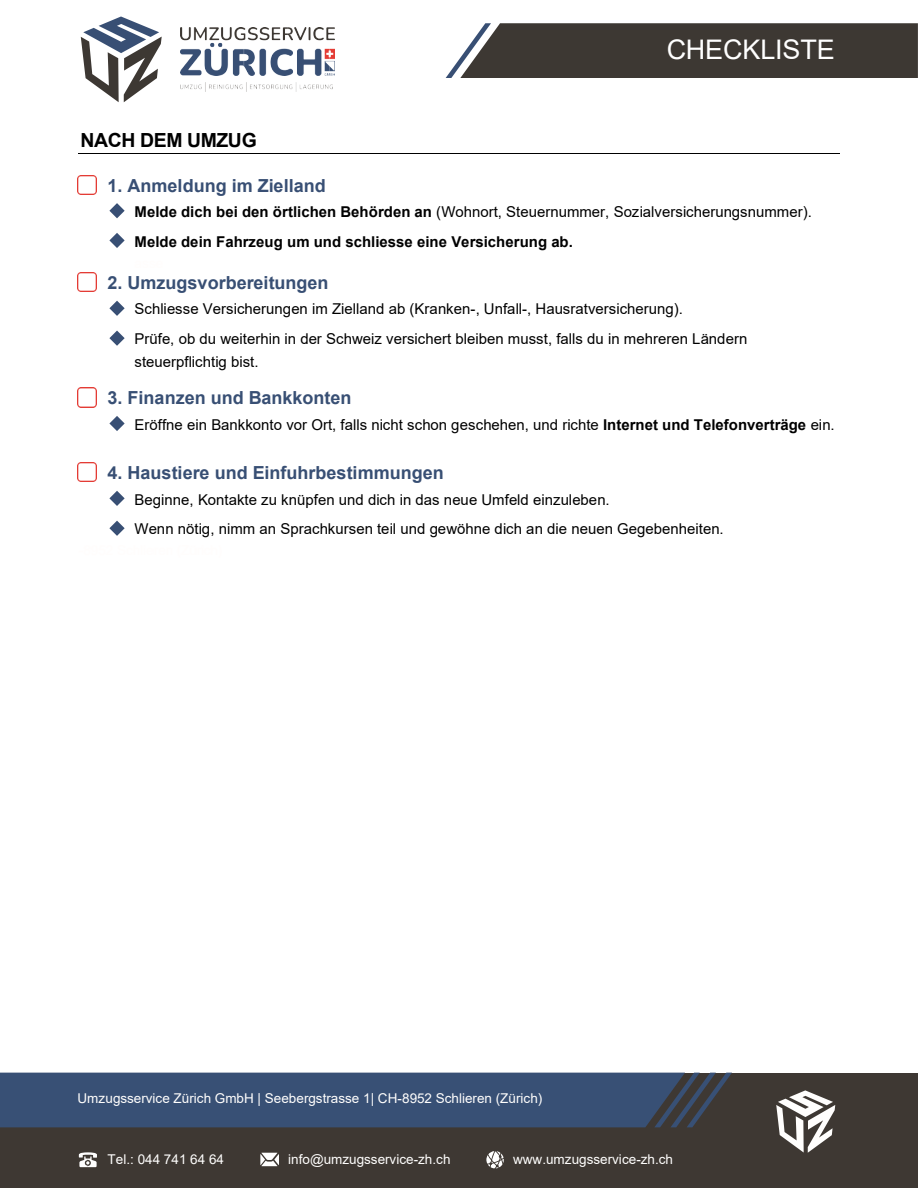
<style>
.page{position:relative;width:918px;height:1188px;background:#fff}
.page>*{position:absolute;margin:0;border:0;box-sizing:border-box;transform-origin:0 0}
.t1{font:27px "Arial";letter-spacing:-.005em;color:#fff}
.t2{font:700 19.5px "Arial";letter-spacing:-.02em;color:#000}
.t3{font:700 18px "Arial";color:#384f74}
.t4{font:15px/29.8px "Arial";color:#000}
.t5{font:700 15px/29.7px "Arial";color:#000}
.t6{font:13.5px "Arial";letter-spacing:.005em;color:#fffefd}
.s1{font-weight:400}
.s2{font-weight:700}
</style>
<div class="page">
<svg style="left:81px;top:16px;width:81px;height:86px"></svg>
<svg style="left:446px;top:23px;width:472px;height:55px;background:#494541"></svg>
<img style="left:180px;top:28px;width:154px;height:48px">
<img style="left:180px;top:82px;width:153px;height:9px">
<div style="left:0;top:1073px;width:918px;height:114px;background:#3e3833"></div>
<svg style="left:0;top:1073px;width:732px;height:54px;background:#384e6f"></svg>
<div style="left:78px;top:1091px;width:632px;height:24px;background:#385075"></div>
<svg style="left:79px;top:1152px;width:18px;height:15px"></svg>
<svg style="left:486px;top:1151px;width:18px;height:17px"></svg>
<svg style="left:776px;top:1090px;width:59px;height:63px"></svg>
<svg style="left:260px;top:1153px;width:19px;height:13px"></svg>
<hr style="left:79px;top:153px;width:761px;height:1px;background:#000">
<svg style="left:109px;top:203px;width:16px;height:15px"></svg>
<svg style="left:109px;top:233px;width:16px;height:15px"></svg>
<svg style="left:109px;top:301px;width:16px;height:15px"></svg>
<svg style="left:109px;top:331px;width:16px;height:15px"></svg>
<svg style="left:109px;top:416px;width:16px;height:15px"></svg>
<svg style="left:109px;top:491px;width:16px;height:15px"></svg>
<svg style="left:109px;top:521px;width:16px;height:15px"></svg>
<img style="left:78px;top:175px;width:19px;height:19px">
<img style="left:78px;top:273px;width:19px;height:19px">
<img style="left:78px;top:388px;width:19px;height:19px">
<img style="left:78px;top:463px;width:19px;height:19px">
<h1 class="t1" style="left:667px;top:31px;width:170px">CHECKLISTE</h1>
<h2 class="t2" style="left:81px;top:127px;width:178px">NACH DEM UMZUG</h2>
<p class="t3" style="left:107px;top:173px;width:220px">1. Anmeldung im Zielland</p>
<p class="t5" style="left:135px;top:197px;width:679px">Melde dich bei den örtlichen Behörden an <span class="s1">(Wohnort, Steuernummer, Sozialversicherungsnummer).<br></span>Melde dein Fahrzeug um und schliesse eine Versicherung ab.</p>
<p class="t3" style="left:107px;top:270px;width:223px">2. Umzugsvorbereitungen</p>
<p class="t4" style="left:135px;top:294px;width:614px">Schliesse Versicherungen im Zielland ab (Kranken-, Unfall-, Hausratversicherung).<br>Prüfe, ob du weiterhin in der Schweiz versichert bleiben musst, falls du in mehreren Ländern</p>
<p class="t4" style="left:135px;top:347px;width:126px">steuerpflichtig bist.</p>
<p class="t3" style="left:107px;top:385px;width:246px">3. Finanzen und Bankkonten</p>
<p class="t4" style="left:135px;top:409px;width:702px">Eröffne ein Bankkonto vor Ort, falls nicht schon geschehen, und richte <span class="s2">Internet und Telefonverträge</span> ein.</p>
<p class="t3" style="left:107px;top:460px;width:338px">4. Haustiere und Einfuhrbestimmungen</p>
<p class="t4" style="left:135px;top:484px;width:591px">Beginne, Kontakte zu knüpfen und dich in das neue Umfeld einzuleben.<br>Wenn nötig, nimm an Sprachkursen teil und gewöhne dich an die neuen Gegebenheiten.</p>
<p class="t6" style="left:78px;top:1089px;width:466px">Umzugsservice Zürich GmbH | Seebergstrasse 1| CH-8952 Schlieren (Zürich)</p>
<p class="t6" style="left:108px;top:1150px;width:118px">Tel.: 044 741 64 64</p>
<p class="t6" style="left:288px;top:1150px;width:164px">info@umzugsservice-zh.ch</p>
<p class="t6" style="left:513px;top:1150px;width:161px">www.umzugsservice-zh.ch</p>
</div>
